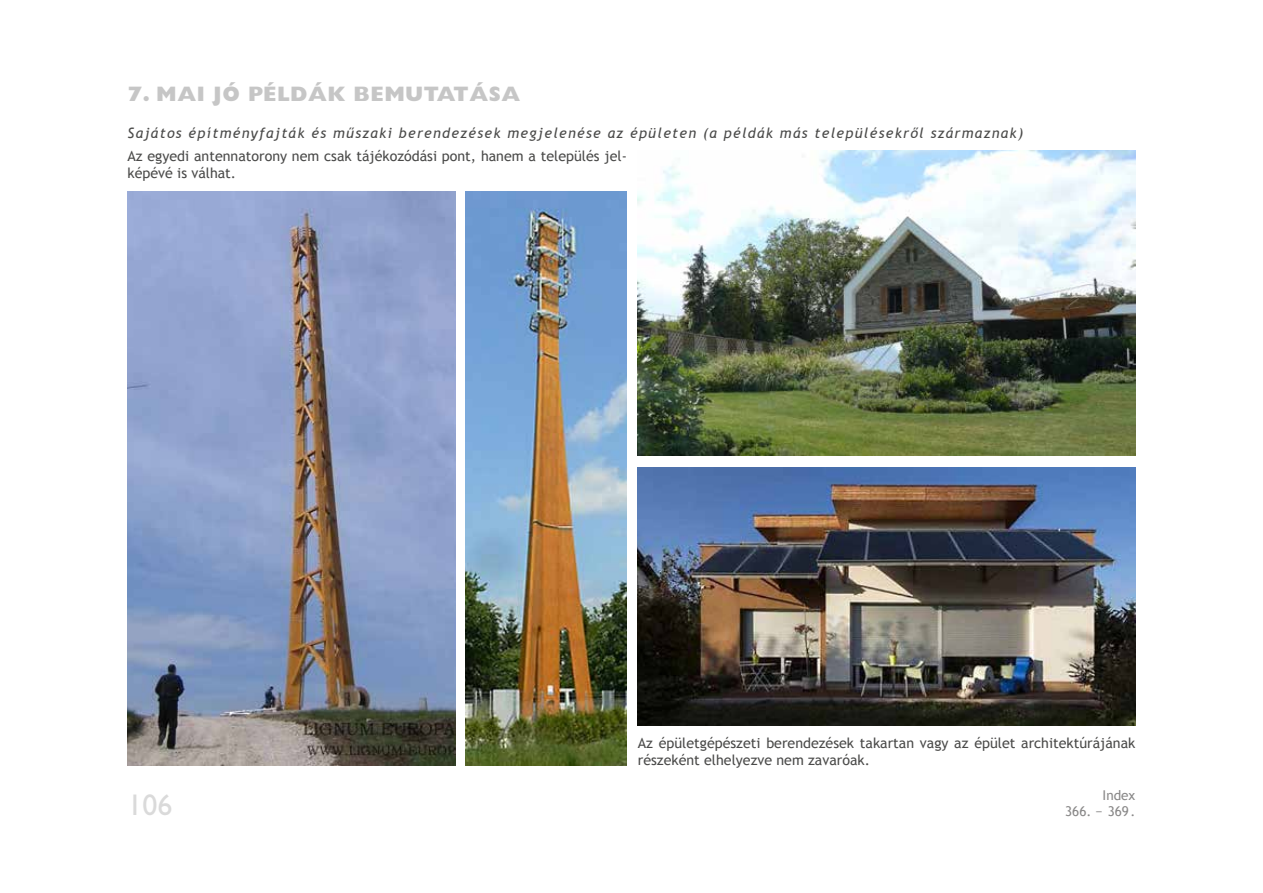
<style>
.page{position:relative;width:1263px;height:893px;background:#fff}
.page>*{position:absolute;margin:0;border:0;box-sizing:border-box;transform-origin:0 0}
.t1{font:30px "H Gill Sans A";color:#dadada}
.t2{font:21px "H Gill Sans Extra Bold A";letter-spacing:.03em;color:#c6c6c6}
.t3{font:14.25px/17.1px "Trebuchet MS";color:#4a4a49}
.t4{font:italic 14.25px "Trebuchet MS";letter-spacing:.09em;color:#4a4a49}
.t5{font:13.5px/16.4px "Trebuchet MS";color:#898888;text-align:right}
</style>
<div class="page">
<img style="left:128px;top:191px;width:327px;height:574px">
<img style="left:466px;top:191px;width:161px;height:574px">
<img style="left:638px;top:151px;width:497px;height:304px">
<img style="left:638px;top:468px;width:497px;height:257px">
<h2 class="t2" style="left:128px;top:81px;width:394px">7. MAI JÓ PÉLDÁK BEMUTATÁSA</h2>
<p class="t4" style="left:128px;top:125px;width:897px">Sajátos építményfajták és műszaki berendezések megjelenése az épületen (a példák más településekről származnak)</p>
<p class="t3" style="left:128px;top:148px;width:501px">Az egyedi antennatorony nem csak tájékozódási pont, hanem a település jel&shy;képévé is válhat.</p>
<h1 class="t1" style="left:128px;top:788px;width:46px">106</h1>
<p class="t3" style="left:638px;top:735px;width:499px">Az épületgépészeti berendezések takartan vagy az épület architektúrájának részeként elhelyezve nem zavaróak.</p>
<p class="t5" style="left:1065px;top:787px;width:72px">Index<br>366. − 369.</p>
</div>
